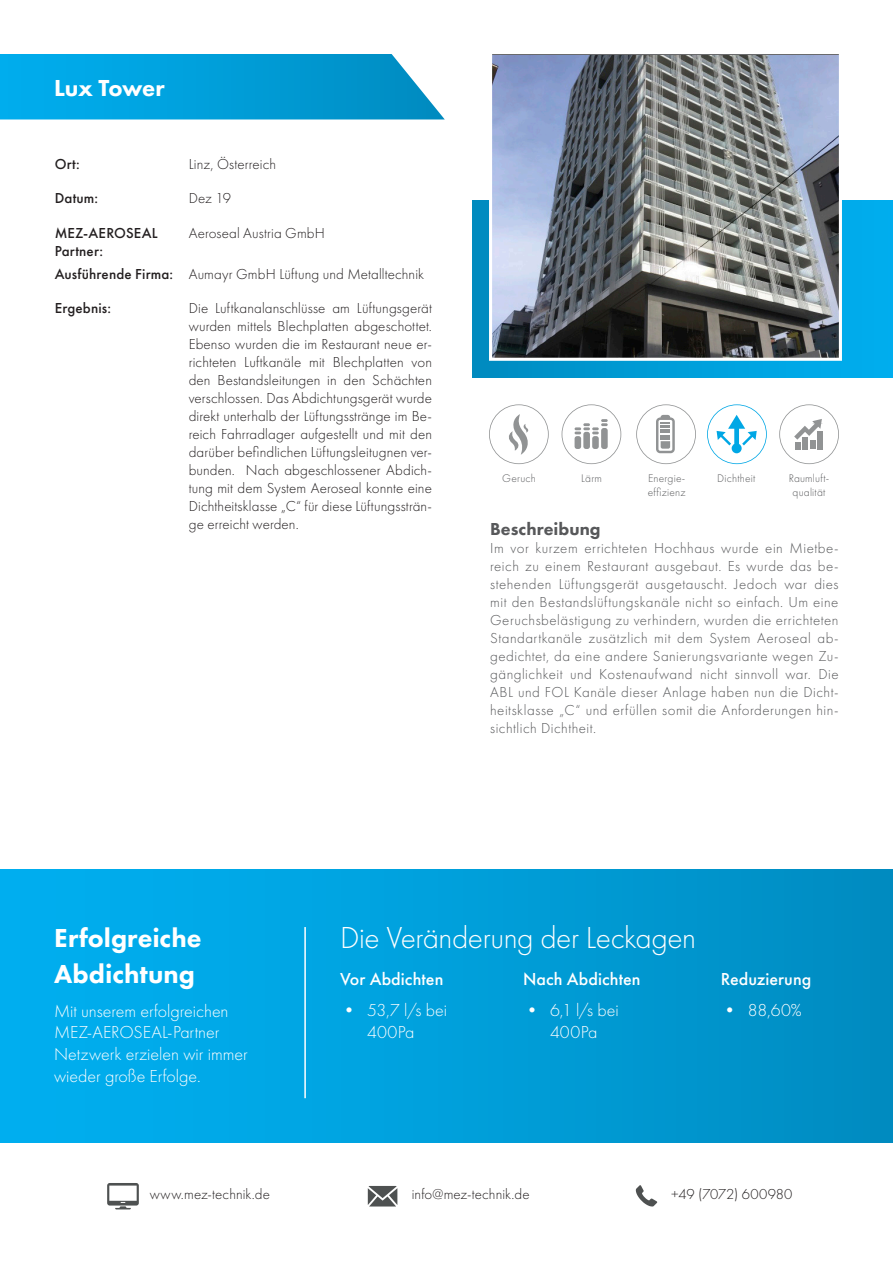
<style>
.page{position:relative;width:893px;height:1263px;background:#fff}
.page>*{position:absolute;margin:0;border:0;box-sizing:border-box;transform-origin:0 0}
.t1{font:300 31.5px "Futura PT";letter-spacing:-.015em;color:#fff}
.t2{font:800 27px/36px "Futura PT";color:#fff}
.t3{font:800 24px "Futura PT";letter-spacing:-.02em;color:#fff}
.t4{font:300 18px/21.6px "Futura PT";color:#fff;text-align:center}
.t5{font:500 18px "Futura PT";letter-spacing:.005em;color:#fff}
.t6{font:800 18px "Futura PT";letter-spacing:.005em;color:#57585a}
.t7{font:300 15px/18px "Futura PT";letter-spacing:.005em;color:#231f20;text-align:justify}
.t8{font:300 15px/18px "Futura PT";letter-spacing:.03em;color:#57585a;text-align:justify}
.t9{font:500 15px/18px "Futura PT";letter-spacing:.01em;color:#231f20}
.t10{font:300 11.4px/13.8px "Futura PT";letter-spacing:.015em;color:#57585a}
.s1{font-weight:500}
</style>
<div class="page">
<svg style="left:0;top:54px;width:445px;height:65px;background:#0fa4db"></svg>
<div style="left:0;top:870px;width:893px;height:273px;background:linear-gradient(to right,#00b1f3,#008dc2)"></div>
<hr style="left:304px;top:927px;width:2px;height:171px;background:#fff">
<svg style="left:489px;top:404px;width:60px;height:60px"></svg>
<svg style="left:636px;top:404px;width:60px;height:60px"></svg>
<svg style="left:562px;top:404px;width:59px;height:60px"></svg>
<svg style="left:707px;top:404px;width:60px;height:60px"></svg>
<svg style="left:779px;top:404px;width:60px;height:60px"></svg>
<div style="left:472px;top:200px;width:421px;height:178px;background:linear-gradient(to right,#008cc0,#00b0f1)"></div>
<img style="left:493px;top:55px;width:345px;height:302px">
<div style="left:489px;top:51px;width:353px;height:310px;border:3px solid #fff"></div>
<svg style="left:107px;top:1183px;width:32px;height:26px"></svg>
<svg style="left:636px;top:1185px;width:21px;height:21px"></svg>
<svg style="left:368px;top:1186px;width:29px;height:20px"></svg>
<h3 class="t3" style="left:54px;top:73px;width:112px">Lux Tower</h3>
<p class="t9" style="left:55px;top:155px;width:27px">Ort:</p>
<p class="t7" style="left:189px;top:156px;width:89px">Linz, Österreich</p>
<p class="t9" style="left:55px;top:189px;width:45px">Datum:</p>
<p class="t7" style="left:189px;top:190px;width:44px">Dez 19</p>
<p class="t9" style="left:55px;top:224px;width:105px">MEZ-AEROSEAL<br>Partner:</p>
<p class="t7" style="left:189px;top:224px;width:138px">Aeroseal Austria GmbH</p>
<p class="t7" style="left:55px;top:265px;width:371px"><span class="s1">Ausführende Firma:</span> Aumayr GmbH Lüftung und Metalltechnik</p>
<p class="t9" style="left:55px;top:299px;width:58px">Ergebnis:</p>
<p class="t7" style="left:189px;top:299px;width:245px">Die Luftkanalanschlüsse am Lüftungsgerät wurden mittels Blechplatten abgeschottet.<br>Ebenso wurden die im Restaurant neue er&shy;richteten Luftkanäle mit Blechplatten von den Bestandsleitungen in den Schächten verschlossen. Das Abdichtungsgerät wurde direkt unterhalb der Lüftungsstränge im Be&shy;reich Fahrradlager aufgestellt und mit den darüber befindlichen Lüftungsleitugnen ver&shy;bunden. Nach abgeschlossener Abdich&shy;tung mit dem System Aeroseal konnte eine Dichtheitsklasse „C“ für diese Lüftungssträn&shy;ge erreicht werden.</p>
<p class="t10" style="left:502px;top:471px;width:35px">Geruch</p>
<p class="t10" style="left:648px;top:471px;width:39px">Energie&shy;effizienz</p>
<p class="t10" style="left:581px;top:471px;width:22px">Lärm</p>
<p class="t10" style="left:717px;top:471px;width:40px">Dichtheit</p>
<p class="t10" style="left:789px;top:471px;width:42px;text-align:center">Raumluft&shy;qualität</p>
<p class="t6" style="left:490px;top:518px;width:112px">Beschreibung</p>
<p class="t8" style="left:490px;top:540px;width:350px">Im vor kurzem errichteten Hochhaus wurde ein Mietbe&shy;reich zu einem Restaurant ausgebaut. Es wurde das be&shy;stehenden Lüftungsgerät ausgetauscht. Jedoch war dies mit den Bestandslüftungskanäle nicht so einfach. Um eine Geruchsbelästigung zu verhindern, wurden die errichteten Standartkanäle zusätzlich mit dem System Aeroseal ab&shy;gedichtet, da eine andere Sanierungsvariante wegen Zu&shy;gänglichkeit und Kostenaufwand nicht sinnvoll war. Die ABL und FOL Kanäle dieser Anlage haben nun die Dicht&shy;heitsklasse „C“ und erfüllen somit die Anforderungen hin&shy;sichtlich Dichtheit.</p>
<h2 class="t2" style="left:54px;top:920px;width:149px">Erfolgreiche<br>Abdichtung</h2>
<h1 class="t1" style="left:340px;top:919px;width:357px">Die Veränderung der Leckagen</h1>
<p class="t5" style="left:340px;top:968px;width:105px">Vor Abdichten</p>
<p class="t4" style="left:340px;top:999px;width:108px">• 53,7 l/s bei<br>400Pa</p>
<p class="t5" style="left:523px;top:968px;width:119px">Nach Abdichten</p>
<p class="t4" style="left:523px;top:999px;width:97px">• 6,1 l/s bei<br>400Pa</p>
<p class="t4" style="left:54px;top:1000px;width:195px;text-align:left">Mit unserem erfolgreichen<br>MEZ-AEROSEAL-Partner<br>Netzwerk erzielen wir immer wieder große Erfolge.</p>
<p class="t5" style="left:721px;top:968px;width:92px">Reduzierung</p>
<p class="t4" style="left:721px;top:999px;width:83px">• 88,60%</p>
<p class="t7" style="left:150px;top:1185px;width:122px">www.mez-technik.de</p>
<p class="t7" style="left:412px;top:1185px;width:119px">info@mez-technik.de</p>
<p class="t7" style="left:671px;top:1185px;width:123px">+49 (7072) 600980</p>
</div>
